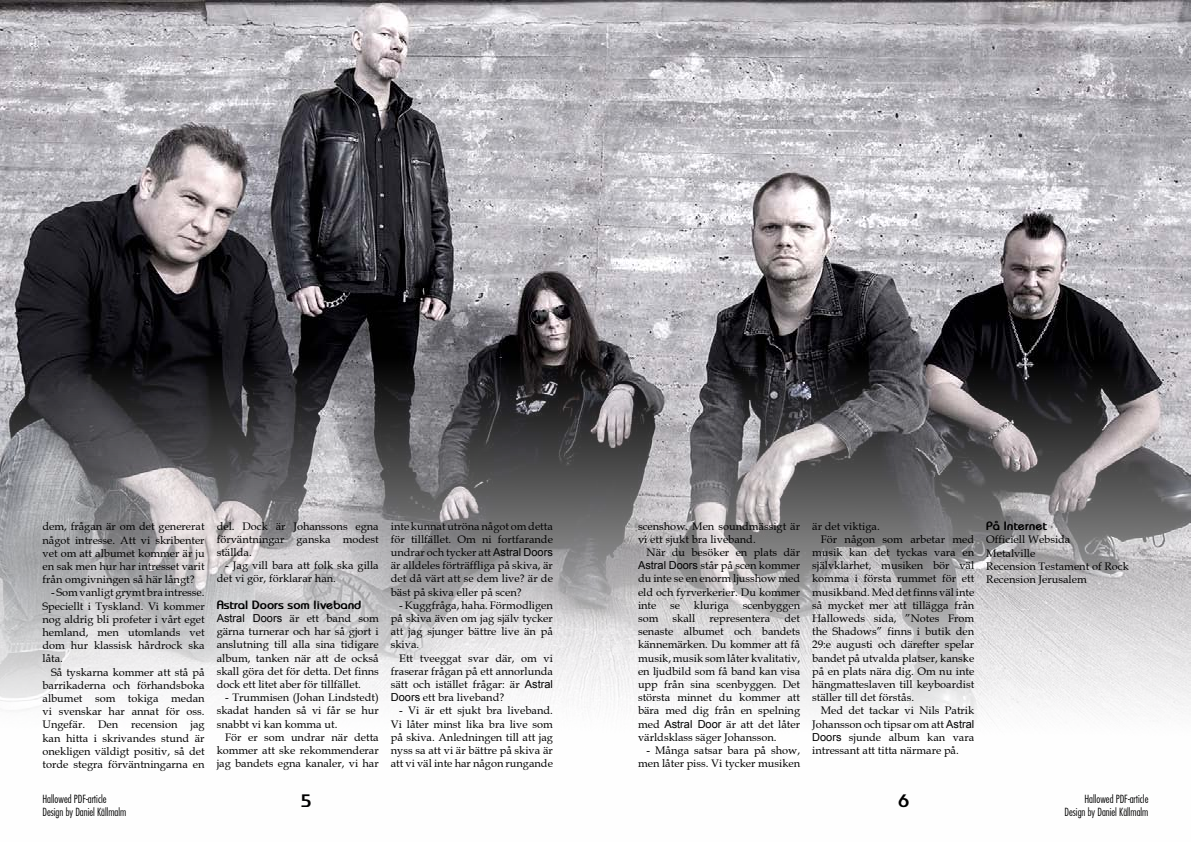
<style>
.page{position:relative;width:1191px;height:842px;background:#fff}
.page>*{position:absolute;margin:0;border:0;box-sizing:border-box;transform-origin:0 0}
.t1{font:700 18px "Bauhaus";color:#000}
.t2{font:700 12px "Bauhaus";color:#000}
.t3{font:11px/13.2px "Book Antiqua";color:#000;text-align:justify}
.t4{font:11px/13.2px "Fujiyama Light Plain";color:#000}
.s1{font-family:"Arial"}
</style>
<div class="page">
<img style="left:0;top:0;width:1191px;height:723px">
<p class="t3" style="left:43px;top:520px;width:164px">dem, frågan är om det genererat något intresse. Att vi skribenter vet om att albumet kommer är ju en sak men hur har intresset varit från omgivningen så här långt?</p>
<p class="t3" style="left:43px;top:586px;width:164px;text-indent:9px">- Som vanligt grymt bra intresse.<br>Speciellt i Tyskland. Vi kommer nog aldrig bli profeter i vårt eget hemland, men utomlands vet dom hur klassisk hårdrock ska låta.</p>
<p class="t3" style="left:43px;top:665px;width:164px;text-indent:9px">Så tyskarna kommer att stå på barrikaderna och förhandsboka albumet som tokiga medan vi svenskar har annat för oss.<br>Ungefär. Den recension jag kan hitta i skrivandes stund är onekligen väldigt positiv, så det torde stegra förväntningarna en</p>
<p class="t3" style="left:217px;top:519px;width:164px">del. Dock är Johanssons egna förväntningar ganska modest ställda.</p>
<p class="t3" style="left:217px;top:559px;width:164px;text-indent:9px">- Jag vill bara att folk ska gilla det vi gör, förklarar han.</p>
<p class="t2" style="left:217px;top:597px;width:146px">Astral Doors som liveband</p>
<p class="t3" style="left:217px;top:612px;width:164px"><span class="s1">Astral Doors</span> är ett band som gärna turnerar och har så gjort i anslutning till alla sina tidigare album, tanken när att de också skall göra det för detta. Det finns dock ett litet aber för tillfället.</p>
<p class="t3" style="left:217px;top:691px;width:164px;text-indent:9px">- Trummisen (Johan Lindstedt) skadat handen så vi får se hur snabbt vi kan komma ut.</p>
<p class="t3" style="left:217px;top:730px;width:164px;text-indent:9px">För er som undrar när detta kommer att ske rekommenderar jag bandets egna kanaler, vi har</p>
<p class="t3" style="left:391px;top:519px;width:164px">inte kunnat utröna något om detta för tillfället. Om ni fortfarande undrar och tycker att <span class="s1">Astral Doors </span>är alldeles förträffliga på skiva, är det då värt att se dem live? är de bäst på skiva eller på scen?</p>
<p class="t3" style="left:391px;top:598px;width:164px;text-indent:9px">- Kuggfråga, haha. Förmodligen på skiva även om jag själv tycker att jag sjunger bättre live än på skiva.</p>
<p class="t3" style="left:391px;top:651px;width:164px;text-indent:9px">Ett tveeggat svar där, om vi fraserar frågan på ett annorlunda sätt och istället frågar: är <span class="s1">Astral Doors</span> ett bra liveband?</p>
<p class="t3" style="left:391px;top:704px;width:164px;text-indent:9px">- Vi är ett sjukt bra liveband.<br>Vi låter minst lika bra live som på skiva. Anledningen till att jag nyss sa att vi är bättre på skiva är att vi väl inte har någon rungande</p>
<p class="t3" style="left:638px;top:519px;width:164px">scenshow. Men soundmässigt är vi ett sjukt bra liveband.</p>
<p class="t3" style="left:638px;top:546px;width:164px;text-indent:9px">När du besöker en plats där <span class="s1">Astral Doors</span> står på scen kommer du inte se en enorm ljusshow med eld och fyrverkerier. Du kommer inte se</p>
<p class="t3" style="left:694px;top:598px;width:37px">kluriga</p>
<p class="t3" style="left:743px;top:598px;width:59px">scenbyggen</p>
<p class="t3" style="left:638px;top:612px;width:164px;text-indent:146px">det senaste albumet och bandets kännemärken. Du kommer att få musik, musik som låter kvalitativ, en ljudbild som få band kan visa upp från sina scenbyggen. Det största minnet du kommer att bära med dig från en spelning med <span class="s1">Astral Door</span> är att det låter världsklass säger Johansson.</p>
<p class="t3" style="left:638px;top:744px;width:164px;text-align:right">- Många satsar bara på show, men låter piss. Vi tycker musiken</p>
<p class="t3" style="left:638px;top:612px;width:22px">som</p>
<p class="t3" style="left:672px;top:612px;width:24px">skall</p>
<p class="t3" style="left:709px;top:612px;width:62px">representera</p>
<p class="t3" style="left:812px;top:519px;width:69px">är det viktiga.</p>
<p class="t3" style="left:820px;top:532px;width:155px">För någon som arbetar med</p>
<p class="t3" style="left:812px;top:546px;width:164px">musik kan det tyckas vara en</p>
<p class="t3" style="left:812px;top:559px;width:164px">självklarhet, musiken bör väl</p>
<p class="t3" style="left:812px;top:572px;width:164px">komma i första rummet för ett</p>
<p class="t3" style="left:812px;top:585px;width:164px">musikband. Med det finns väl inte</p>
<p class="t3" style="left:812px;top:598px;width:164px">så mycket mer att tillägga från</p>
<p class="t3" style="left:812px;top:612px;width:164px">Halloweds sida, ”Notes From</p>
<p class="t3" style="left:812px;top:625px;width:164px">the Shadows” finns i butik den</p>
<p class="t3" style="left:812px;top:638px;width:164px">29:e augusti och därefter spelar</p>
<p class="t3" style="left:812px;top:651px;width:164px">bandet på utvalda platser, kanske</p>
<p class="t3" style="left:812px;top:664px;width:164px">på en plats nära dig. Om nu inte</p>
<p class="t3" style="left:812px;top:678px;width:164px">hängmatteslaven till keyboardist</p>
<p class="t3" style="left:812px;top:691px;width:103px">ställer till det förstås.</p>
<p class="t3" style="left:820px;top:704px;width:155px">Med det tackar vi Nils Patrik</p>
<p class="t3" style="left:812px;top:717px;width:164px">Johansson och tipsar om att <span class="s1">Astral</span></p>
<p class="t3" style="left:812px;top:730px;width:164px"><span class="s1">Doors</span> sjunde album kan vara</p>
<p class="t3" style="left:812px;top:744px;width:148px">intressant att titta närmare på.</p>
<p class="t2" style="left:986px;top:519px;width:62px">På Internet</p>
<p class="t3" style="left:986px;top:533px;width:144px;text-align:left">Officiell Websida<br>Metalville<br>Recension Testament of Rock<br>Recension Jerusalem</p>
<p class="t4" style="left:43px;top:792px;width:85px">Hallowed PDF-article<br>Design by Daniel Källmalm</p>
<p class="t4" style="left:1064px;top:792px;width:85px;text-align:right">Hallowed PDF-article<br>Design by Daniel Källmalm</p>
<h1 class="t1" style="left:301px;top:789px;width:12px">5</h1>
<h1 class="t1" style="left:898px;top:789px;width:12px">6</h1>
</div>
